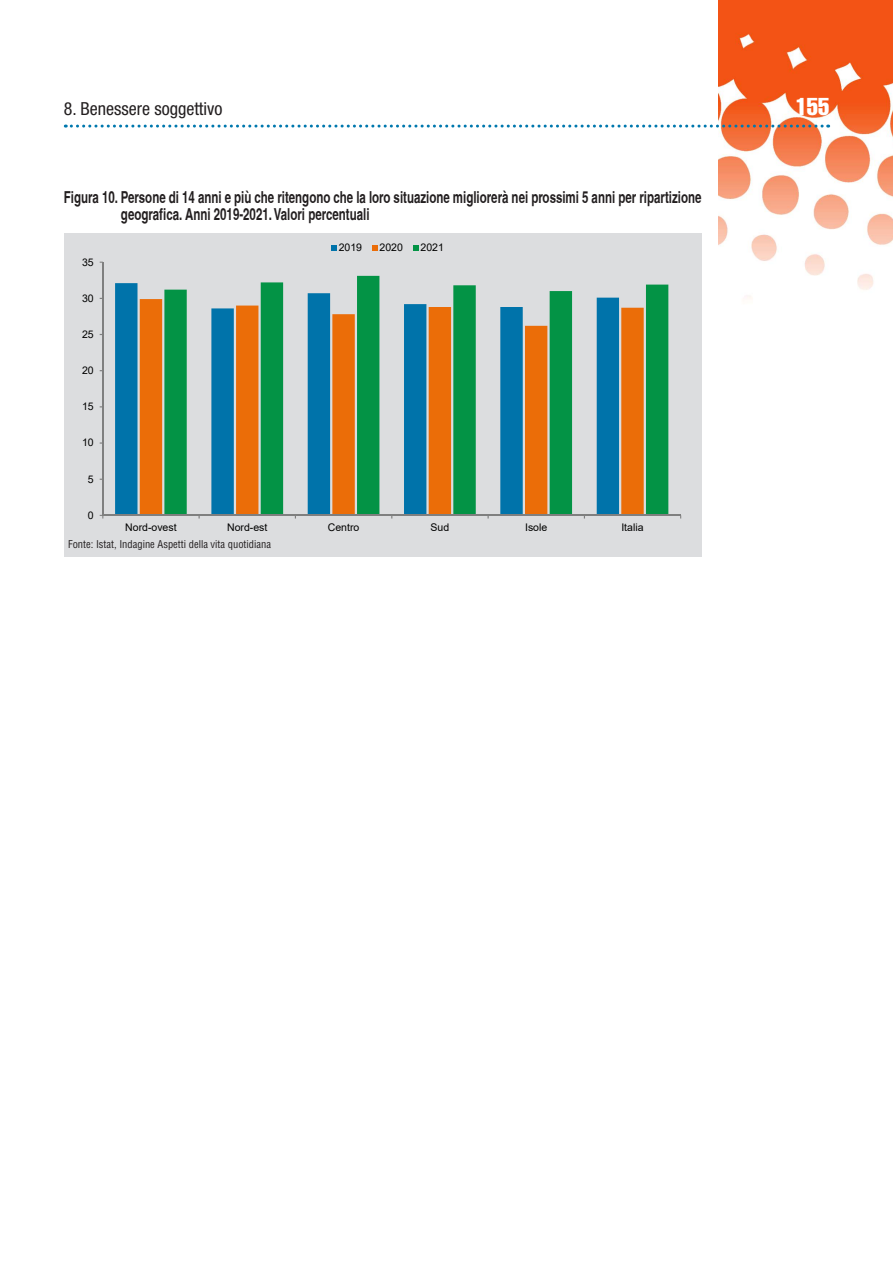
<style>
.page{position:relative;width:893px;height:1263px;background:#fff}
.page>*{position:absolute;margin:0;border:0;box-sizing:border-box;transform-origin:0 0}
.t1{font:24px "Helvetica LT Std Comp";color:#fff}
.t2{font:condensed 18px "Helvetica Neue LT Std";color:#231f20}
.t3{font:700 condensed 16.5px/16.5px "Helvetica";color:#231f20;scale:.85 1}
.t4{font:10.5px "Arial";color:#000}
.t5{font:condensed 10.5px "Helvetica LT Std";color:#231f20}
</style>
<div class="page">
<img style="left:719px;top:0;width:174px;height:299px">
<svg style="left:65px;top:125px;width:764px;height:3px"></svg>
<div style="left:64px;top:233px;width:638px;height:324px;background:#dcdddf"></div>
<svg style="left:115px;top:283px;width:25px;height:232px;background:#177cad"></svg>
<svg style="left:140px;top:299px;width:24px;height:216px;background:#e97518"></svg>
<svg style="left:164px;top:276px;width:504px;height:239px"></svg>
<hr style="left:102px;top:262px;width:1px;height:253px;background:#7f7f7f">
<hr style="left:103px;top:515px;width:578px;height:1px;background:#7f7f7f">
<svg style="left:331px;top:245px;width:6px;height:6px"></svg>
<svg style="left:372px;top:245px;width:6px;height:6px"></svg>
<svg style="left:413px;top:245px;width:5px;height:6px"></svg>
<p class="t2" style="left:64px;top:98px;width:160px">8. Benessere soggettivo</p>
<h1 class="t1" style="left:796px;top:91px;width:35px">155</h1>
<p class="t3" style="left:121px;top:189px;width:685px;text-indent:-57px">Figura 10. Persone di 14 anni e più che ritengono che la loro situazione migliorerà nei prossimi 5 anni per ripartizione geografica. Anni 2019-2021. Valori percentuali</p>
<p class="t4" style="left:82px;top:255px;width:13px">35</p>
<p class="t4" style="left:82px;top:291px;width:13px">30</p>
<p class="t4" style="left:82px;top:327px;width:13px">25</p>
<p class="t4" style="left:82px;top:363px;width:13px">20</p>
<p class="t4" style="left:82px;top:399px;width:13px">15</p>
<p class="t4" style="left:82px;top:435px;width:13px">10</p>
<p class="t4" style="left:88px;top:472px;width:7px">5</p>
<p class="t4" style="left:88px;top:508px;width:7px">0</p>
<p class="t4" style="left:339px;top:240px;width:25px">2019</p>
<p class="t4" style="left:380px;top:240px;width:25px">2020</p>
<p class="t4" style="left:421px;top:240px;width:25px">2021</p>
<p class="t4" style="left:125px;top:520px;width:53px">Nord-ovest</p>
<p class="t4" style="left:227px;top:520px;width:42px">Nord-est</p>
<p class="t4" style="left:328px;top:520px;width:33px">Centro</p>
<p class="t4" style="left:431px;top:520px;width:20px">Sud</p>
<p class="t4" style="left:525px;top:520px;width:24px">Isole</p>
<p class="t4" style="left:621px;top:520px;width:24px">Italia</p>
<p class="t5" style="left:68px;top:537px;width:204px">Fonte: Istat, Indagine Aspetti della vita quotidiana</p>
</div>
